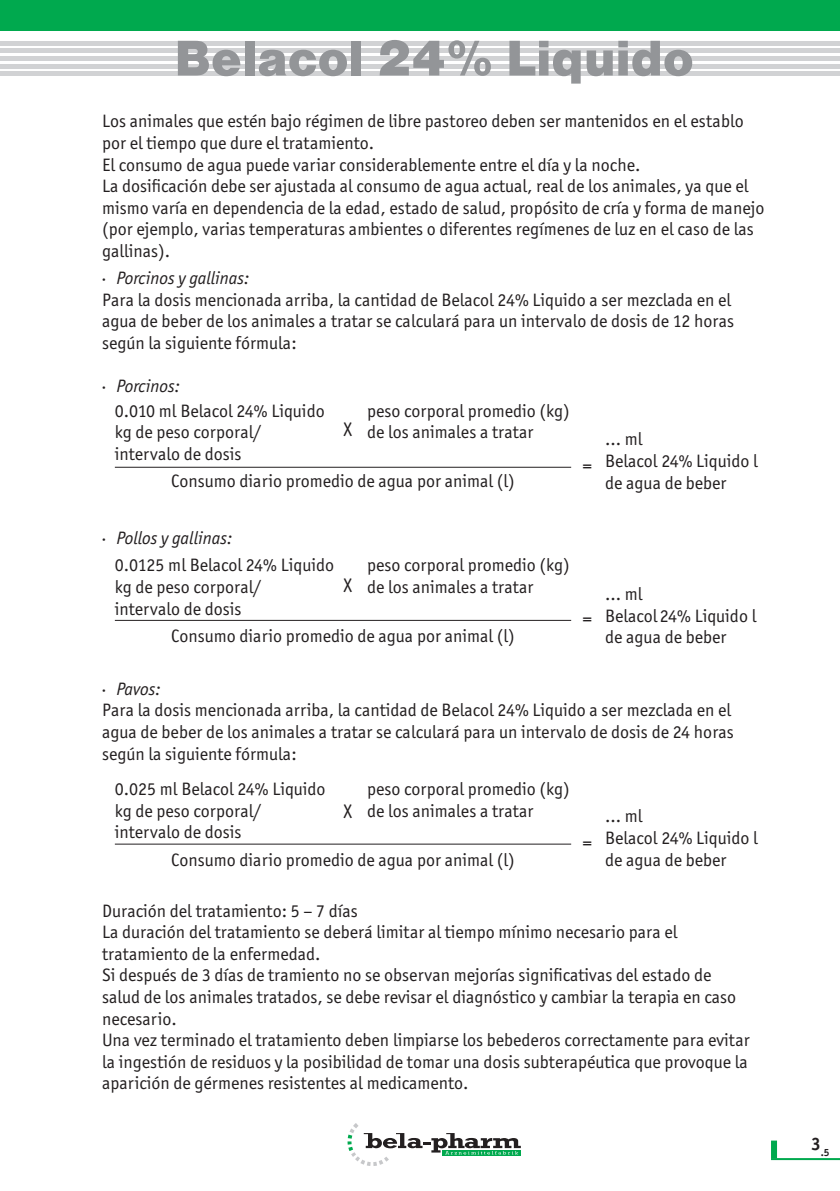
<style>
.page{position:relative;width:840px;height:1191px;background:#fff}
.page>*{position:absolute;margin:0;border:0;box-sizing:border-box;transform-origin:0 0}
.Produktname{font:52px "Nimbus San D Blac";color:#939598}
.Fließtext{font:19.8px "Officina San Itc T";color:#231f20;scale:.91 1}
.Fließtext-2{font:18px/21.6px "Officina San Itc T";color:#231f20}
.Fließtext-3{font:italic 18px "Officina San Itc T";color:#231f20}
.Ü-Absatz{font:700 10.4px "Officina San Itc T";color:#231f20}
</style>
<div class="page">
<svg style="left:347px;top:1123px;width:173px;height:43px"></svg>
<svg style="left:771px;top:1140px;width:5px;height:18px"></svg>
<hr style="left:770px;top:1158px;width:69px;height:2px;background:#00a94e">
<hr style="left:0;top:41px;width:839px;height:4px;background:#d1d2d4">
<hr style="left:0;top:49px;width:839px;height:4px;background:#d1d2d4">
<hr style="left:0;top:56px;width:839px;height:4px;background:#d1d2d4">
<hr style="left:0;top:64px;width:839px;height:4px;background:#d1d2d4">
<hr style="left:0;top:72px;width:839px;height:4px;background:#d1d2d4">
<div style="left:0;top:0;width:839px;height:31px;background:#00a94e"></div>
<hr style="left:115px;top:620px;width:456px;height:1px;background:#231f20">
<hr style="left:115px;top:843px;width:456px;height:1px;background:#231f20">
<hr style="left:115px;top:467px;width:456px;height:1px;background:#231f20">
<p class="Produktname" style="left:174px;top:28px;width:520px">Belacol 24% Liquido</p>
<p class="Fließtext-2" style="left:102px;top:110px;width:642px">Los animales que estén bajo régimen de libre pastoreo deben ser mantenidos en el establo por el tiempo que dure el tratamiento.</p>
<p class="Fließtext-2" style="left:102px;top:153px;width:539px">El consumo de agua puede variar considerablemente entre el día y la noche.</p>
<p class="Fließtext-2" style="left:102px;top:175px;width:663px">La dosificación debe ser ajustada al consumo de agua actual, real de los animales, ya que el mismo varía en dependencia de la edad, estado de salud, propósito de cría y forma de manejo (por ejemplo, varias temperaturas ambientes o diferentes regímenes de luz en el caso de las gallinas).</p>
<p class="Fließtext-3" style="left:116px;top:268px;width:135px">Porcinos y gallinas:</p>
<p class="Fließtext-2" style="left:102px;top:289px;width:633px">Para la dosis mencionada arriba, la cantidad de Belacol 24% Liquido a ser mezclada en el agua de beber de los animales a tratar se calculará para un intervalo de dosis de 12 horas según la siguiente fórmula:</p>
<p class="Fließtext-3" style="left:116px;top:376px;width:65px">Porcinos:</p>
<p class="Fließtext-2" style="left:115px;top:400px;width:211px">0.010 ml Belacol 24% Liquido</p>
<p class="Fließtext-2" style="left:367px;top:400px;width:204px">peso corporal promedio (kg)</p>
<p class="Fließtext-2" style="left:115px;top:421px;width:148px">kg de peso corporal/</p>
<p class="Fließtext-2" style="left:367px;top:421px;width:168px">de los animales a tratar</p>
<p class="Fließtext-2" style="left:115px;top:443px;width:128px">intervalo de dosis</p>
<p class="Fließtext-2" style="left:171px;top:470px;width:345px">Consumo diario promedio de agua por animal (l)</p>
<p class="Fließtext" style="left:343px;top:418px;width:11px">X</p>
<p class="Fließtext-2" style="left:582px;top:454px;width:10px">=</p>
<p class="Fließtext-2" style="left:605px;top:428px;width:154px">... ml<br>Belacol 24% Liquido l de agua de beber</p>
<p class="Fließtext-3" style="left:116px;top:527px;width:117px">Pollos y gallinas:</p>
<p class="Fließtext-2" style="left:115px;top:554px;width:220px">0.0125 ml Belacol 24% Liquido</p>
<p class="Fließtext-2" style="left:367px;top:554px;width:204px">peso corporal promedio (kg)</p>
<p class="Fließtext-2" style="left:115px;top:576px;width:148px">kg de peso corporal/</p>
<p class="Fließtext-2" style="left:367px;top:576px;width:168px">de los animales a tratar</p>
<p class="Fließtext-2" style="left:115px;top:597px;width:128px">intervalo de dosis</p>
<p class="Fließtext-2" style="left:171px;top:625px;width:345px">Consumo diario promedio de agua por animal (l)</p>
<p class="Fließtext" style="left:343px;top:574px;width:11px">X</p>
<p class="Fließtext-2" style="left:582px;top:607px;width:10px">=</p>
<p class="Fließtext-2" style="left:605px;top:583px;width:152px">... ml<br>Belacol24% Liquido l de agua de beber</p>
<p class="Fließtext-3" style="left:116px;top:678px;width:46px">Pavos:</p>
<p class="Fließtext-2" style="left:102px;top:699px;width:633px">Para la dosis mencionada arriba, la cantidad de Belacol 24% Liquido a ser mezclada en el agua de beber de los animales a tratar se calculará para un intervalo de dosis de 24 horas según la siguiente fórmula:</p>
<p class="Fließtext-2" style="left:115px;top:778px;width:212px">0.025 ml Belacol 24% Liquido</p>
<p class="Fließtext-2" style="left:367px;top:778px;width:204px">peso corporal promedio (kg)</p>
<p class="Fließtext-2" style="left:115px;top:799px;width:148px">kg de peso corporal/</p>
<p class="Fließtext-2" style="left:367px;top:799px;width:168px">de los animales a tratar</p>
<p class="Fließtext-2" style="left:115px;top:821px;width:128px">intervalo de dosis</p>
<p class="Fließtext-2" style="left:171px;top:848px;width:345px">Consumo diario promedio de agua por animal (l)</p>
<p class="Fließtext" style="left:343px;top:799px;width:11px">X</p>
<p class="Fließtext-2" style="left:582px;top:831px;width:10px">=</p>
<p class="Fließtext-2" style="left:605px;top:805px;width:154px">... ml<br>Belacol 24% Liquido l de agua de beber</p>
<p class="Fließtext-2" style="left:102px;top:899px;width:257px">Duración del tratamiento: 5 – 7 días</p>
<p class="Fließtext-2" style="left:102px;top:921px;width:576px">La duración del tratamiento se deberá limitar al tiempo mínimo necesario para el tratamiento de la enfermedad.</p>
<p class="Fließtext-2" style="left:102px;top:964px;width:635px">Si después de 3 días de tramiento no se observan mejorías significativas del estado de salud de los animales tratados, se debe revisar el diagnóstico y cambiar la terapia en caso necesario.</p>
<p class="Fließtext-2" style="left:102px;top:1029px;width:648px;text-align:justify">Una vez terminado el tratamiento deben limpiarse los bebederos correctamente para evitar la ingestión de residuos y la posibilidad de tomar una dosis subterapéutica que provoque la aparición de gérmenes resistentes al medicamento.</p>
<p class="Ü-Absatz" style="left:810px;top:1145px;width:20px"><sup>3</sup>.5</p>
</div>
